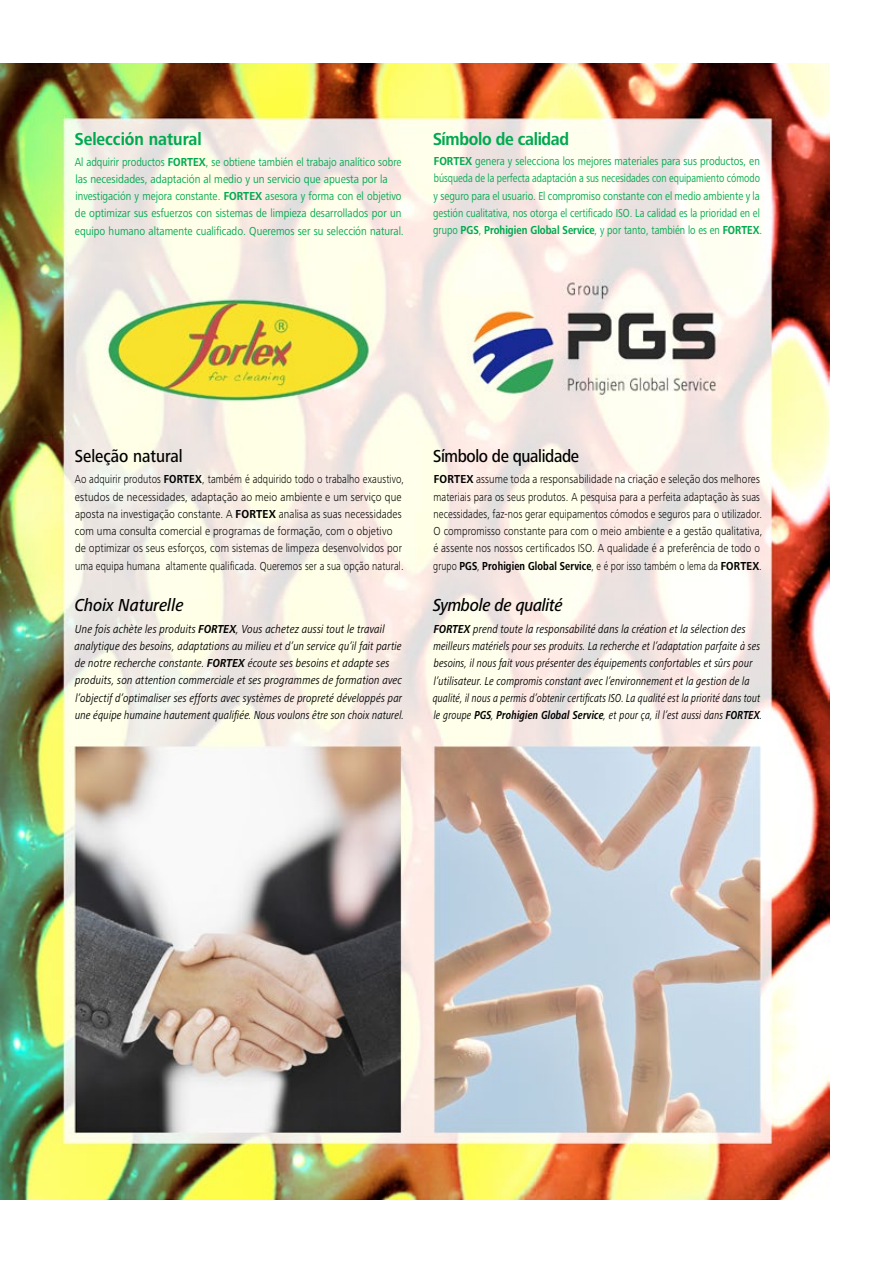
<style>
.page{position:relative;width:893px;height:1263px;background:#fff}
.page>*{position:absolute;margin:0;border:0;box-sizing:border-box;transform-origin:0 0}
.t1{font:500 18px "Frutiger Next LT";letter-spacing:-.02em;color:#000;scale:.9 1}
.t2{font:700 18px "Frutiger Next LT";color:#00a94f;scale:.9 1}
.t3{font:700 18px "Frutiger Next LT";letter-spacing:-.02em;color:#00a94f;scale:.9 1}
.t4{font:italic 500 18px "Frutiger Next LT";letter-spacing:-.02em;color:#000;scale:.9 1}
.t5{font:500 18px "Frutiger Next LT";color:#000;scale:.9 1}
.t6{font:italic 500 18px "Frutiger Next LT";color:#000;scale:.9 1}
.t7{font:italic 12px/17.2px "Frutiger Next LT";letter-spacing:.015em;color:#000;scale:.82 1}
.t8{font:italic 12px/17.2px "Frutiger Next LT";letter-spacing:.015em;color:#000;scale:.84 1}
.t9{font:300 12px/17.2px "Frutiger Next LT";letter-spacing:.01em;color:#000;scale:.87 1}
.t10{font:300 12px/17.2px "Frutiger Next LT";letter-spacing:.01em;color:#000;scale:.83 1}
.t11{font:12px/17.2px "Frutiger Next LT";color:#00a94f;scale:.86 1}
.t12{font:12px/17.2px "Frutiger Next LT";color:#00a94f;scale:.85 1}
.s1{font-weight:700}
</style>
<div class="page">
<img style="left:0;top:64px;width:829px;height:1135px">
<h1 class="t2" style="left:75px;top:129px;width:143px">Selección natural</h1>
<h1 class="t3" style="left:433px;top:129px;width:153px">Símbolo de calidad</h1>
<p class="t12" style="left:75px;top:153px;width:389px">Al adquirir productos <span class="s1">FORTEX</span>, se obtiene también el trabajo analítico sobre las necesidades, adaptación al medio y un servicio que apuesta por la investigación y mejora constante. <span class="s1">FORTEX</span> asesora y forma con el objetivo de optimizar sus esfuerzos con sistemas de limpieza desarrollados por un equipo humano altamente cualificado. Queremos ser su selección natural.</p>
<p class="t11" style="left:433px;top:152px;width:384px"><span class="s1">FORTEX</span> genera y selecciona los mejores materiales para sus productos, en búsqueda de la perfecta adaptación a sus necesidades con equipamiento cómodo y seguro para el usuario. El compromiso constante con el medio ambiente y la gestión cualitativa, nos otorga el certificado ISO. La calidad es la prioridad en el grupo <span class="s1">PGS</span>, <span class="s1">Prohigien Global Service</span>, y por tanto, también lo es en <span class="s1">FORTEX</span>.</p>
<h1 class="t5" style="left:75px;top:446px;width:122px">Seleção natural</h1>
<p class="t10" style="left:75px;top:471px;width:398px">Ao adquirir produtos <span class="s1">FORTEX</span>, também é adquirido todo o trabalho exaustivo, estudos de necessidades, adaptação ao meio ambiente e um serviço que aposta na investigação constante. A <span class="s1">FORTEX</span> analisa as suas necessidades com uma consulta comercial e programas de formação, com o objetivo de optimizar os seus esforços, com sistemas de limpeza desenvolvidos por uma equipa humana altamente qualificada. Queremos ser a sua opção natural.</p>
<h1 class="t6" style="left:75px;top:595px;width:123px">Choix Naturelle</h1>
<p class="t8" style="left:75px;top:620px;width:394px">Une fois achète les produits <span class="s1">FORTEX</span>, Vous achetez aussi tout le travail analytique des besoins, adaptations au milieu et d’un service qu’il fait partie de notre recherche constante. <span class="s1">FORTEX</span> écoute ses besoins et adapte ses produits, son attention commerciale et ses programmes de formation avec l’objectif d’optimaliser ses efforts avec systèmes de propreté développés par une équipe humaine hautement qualifiée. Nous voulons être son choix naturel.</p>
<h1 class="t1" style="left:433px;top:446px;width:164px">Símbolo de qualidade</h1>
<p class="t9" style="left:433px;top:471px;width:380px"><span class="s1">FORTEX</span> assume toda a responsabilidade na criação e seleção dos melhores materiais para os seus produtos. A pesquisa para a perfeita adaptação às suas necessidades, faz-nos gerar equipamentos cómodos e seguros para o utilizador.<br>O compromisso constante para com o meio ambiente e a gestão qualitativa, é assente nos nossos certificados ISO. A qualidade é a preferência de todo o grupo <span class="s1">PGS</span>, <span class="s1">Prohigien Global Service</span>, e é por isso também o lema da <span class="s1">FORTEX</span>.</p>
<h1 class="t4" style="left:433px;top:595px;width:145px">Symbole de qualité</h1>
<p class="t7" style="left:433px;top:620px;width:403px"><span class="s1">FORTEX</span> prend toute la responsabilité dans la création et la sélection des meilleurs matériels pour ses produits. La recherche et l’adaptation parfaite à ses besoins, il nous fait vous présenter des équipements confortables et sûrs pour l’utilisateur. Le compromis constant avec l’environnement et la gestion de la qualité, il nous a permis d’obtenir certificats ISO. La qualité est la priorité dans tout le groupe <span class="s1">PGS</span>, <span class="s1">Prohigien Global Service</span>, et pour ça, il l’est aussi dans <span class="s1">FORTEX</span>.</p>
</div>
